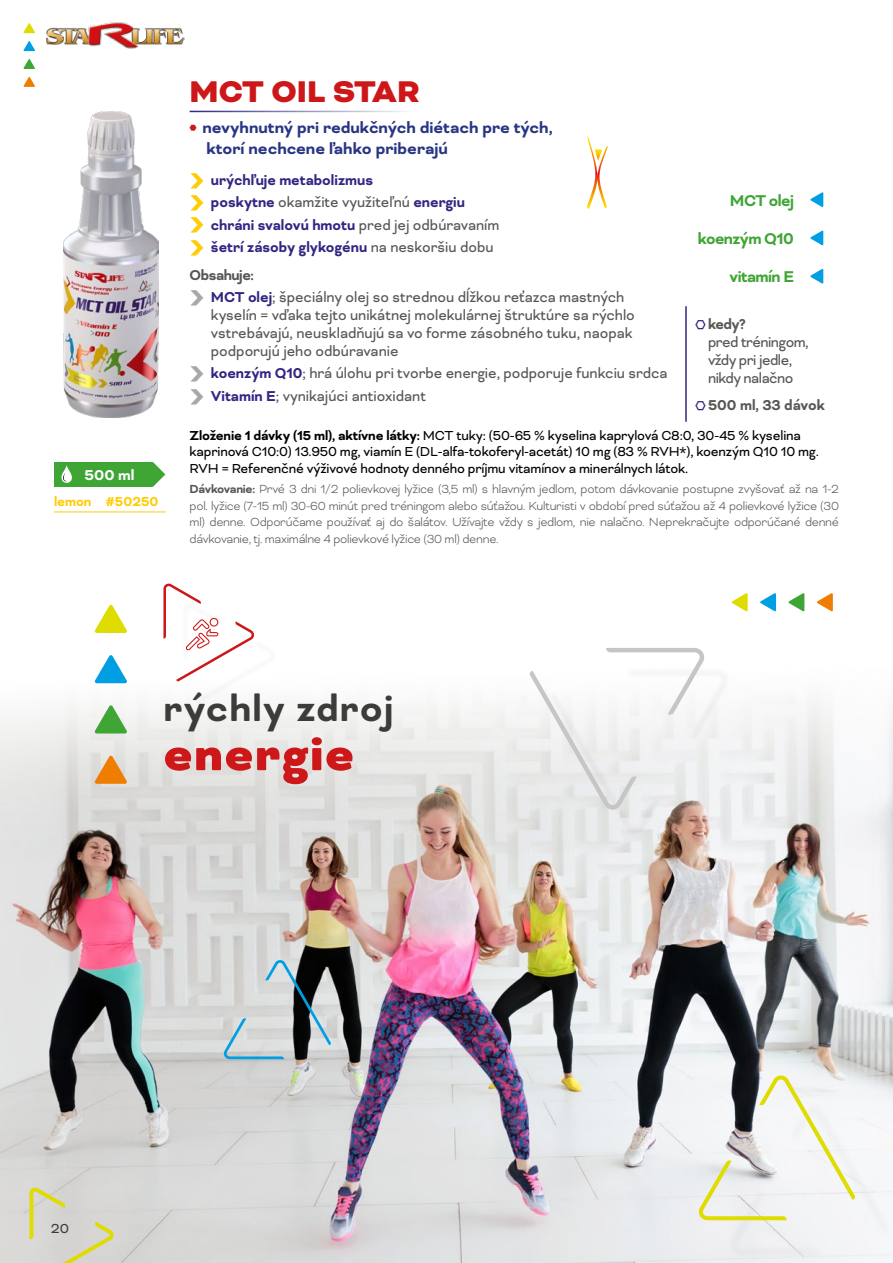
<style>
.page{position:relative;width:893px;height:1263px;background:#fff}
.page>*{position:absolute;margin:0;border:0;box-sizing:border-box;transform-origin:0 0}
.t1{font:900 54px "Bicyclette";letter-spacing:.03em;color:#cd1719}
.t2{font:700 41.85px "Bicyclette";letter-spacing:.03em;color:#3c3c3b}
.t3{font:900 34.5px "Bicyclette";color:#cd1719}
.t4{font:700 18px/21.6px "Bicyclette";color:#283583}
.t5{font:700 18px/38.2px "Bicyclette";letter-spacing:-.03em;color:#3fa535;text-align:right;scale:.96 1}
.t6{font:16.5px/22.2px "Bicyclette";color:#575756;scale:.95 1}
.t7{font:700 16.5px/22.2px "Bicyclette";color:#312783;scale:.95 1}
.t8{font:16.5px/18px "Bicyclette";letter-spacing:-.03em;color:#575756;scale:.95 1}
.t9{font:700 16.5px "Bicyclette";color:#575756;scale:.95 1}
.t10{font:700 16.5px "Bicyclette";color:#fff}
.t11{font:15px/16.5px "Bicyclette";letter-spacing:-.01em;color:#000;scale:.96 1}
.t12{font:700 15px "Bicyclette";color:#fc0;scale:.96 1}
.t13{font:15px "Bicyclette";color:#3c3c3b}
.t14{font:300 13.5px/16.5px "Bicyclette";letter-spacing:-.02em;color:#575756;text-align:justify;scale:.96 1}
.s1{font-family:"Sport Katalog";font-weight:400;font-size:8.25px;color:#cd1719}
.s2{font-family:"Sport Katalog";font-weight:400;font-size:23.25px;color:#ffcc03}
.s3{font-weight:400;color:#575756}
.s4{font-weight:700}
.s5{font-family:"Sport Katalog";font-size:23.25px;color:#a8a8a7}
.s6{font-weight:700;color:#312783}
.s7{font-family:"Sport Katalog";font-size:13.5px;color:#312783}
.s8{font-family:"Sport Katalog";font-weight:400;font-size:13.5px;color:#312783}
</style>
<div class="page">
<img style="left:0;top:593px;width:893px;height:670px">
<hr style="left:190px;top:111px;width:225px;height:1px;background:#312783">
<img style="left:64px;top:112px;width:94px;height:305px">
<div style="left:54px;top:462px;width:98px;height:25px;background:#3fa535"></div>
<svg style="left:152px;top:462px;width:13px;height:25px"></svg>
<svg style="left:61px;top:465px;width:11px;height:18px"></svg>
<hr style="left:54px;top:512px;width:51px;height:1px;background:#fc0">
<hr style="left:105px;top:512px;width:61px;height:1px;background:#fc0">
<svg style="left:587px;top:136px;width:21px;height:73px"></svg>
<svg style="left:94px;top:604px;width:33px;height:29px"></svg>
<svg style="left:94px;top:655px;width:33px;height:28px"></svg>
<svg style="left:94px;top:705px;width:33px;height:28px"></svg>
<svg style="left:94px;top:755px;width:33px;height:29px"></svg>
<div style="left:548px;top:666px;width:183px;height:170px;background:#000;opacity:.05"></div>
<svg style="left:529px;top:648px;width:176px;height:162px"></svg>
<div style="left:725px;top:1101px;width:168px;height:159px;background:#f3f4f6"></div>
<svg style="left:698px;top:1075px;width:158px;height:145px"></svg>
<div style="left:180px;top:600px;width:99px;height:106px;background:#fcfcfc"></div>
<svg style="left:163px;top:583px;width:91px;height:99px"></svg>
<div style="left:242px;top:978px;width:116px;height:108px;background:#000;opacity:.05"></div>
<svg style="left:224px;top:960px;width:107px;height:99px;background:#a7b0b3"></svg>
<svg style="left:732px;top:593px;width:16px;height:18px"></svg>
<svg style="left:760px;top:593px;width:16px;height:18px"></svg>
<svg style="left:788px;top:593px;width:16px;height:18px"></svg>
<svg style="left:817px;top:593px;width:16px;height:18px"></svg>
<svg style="left:810px;top:192px;width:13px;height:15px"></svg>
<svg style="left:810px;top:230px;width:13px;height:16px"></svg>
<svg style="left:810px;top:269px;width:13px;height:15px"></svg>
<hr style="left:685px;top:306px;width:2px;height:116px;background:#312783">
<svg style="left:29px;top:1186px;width:85px;height:77px;background:#d6d5bf"></svg>
<svg style="left:23px;top:23px;width:12px;height:10px"></svg>
<svg style="left:23px;top:41px;width:12px;height:10px"></svg>
<svg style="left:23px;top:59px;width:12px;height:10px"></svg>
<svg style="left:23px;top:77px;width:12px;height:10px"></svg>
<img style="left:46px;top:23px;width:139px;height:26px">
<p class="t10" style="left:84px;top:465px;width:52px">500 ml</p>
<p class="t12" style="left:54px;top:493px;width:110px">lemon #50250</p>
<h3 class="t3" style="left:190px;top:71px;width:232px">MCT OIL STAR</h3>
<h3 class="t4" style="left:206px;top:117px;width:348px;text-indent:-17px"><span class="s1">B</span> nevyhnutný pri redukčných diétach pre tých, ktorí nechcene ľahko priberajú</h3>
<p class="t7" style="left:190px;top:169px;width:328px"><span class="s2">C</span> urýchľuje metabolizmus<br><span class="s2">C</span> poskytne <span class="s3">okamžite využiteľnú</span> energiu<br><span class="s2">C</span> chráni svalovú hmotu <span class="s3">pred jej odbúravaním </span><span class="s2">C</span> šetrí zásoby glykogénu <span class="s3">na neskoršiu dobu</span></p>
<p class="t6" style="left:190px;top:264px;width:459px"><span class="s4">Obsahuje:<br></span><span class="s5">C</span> <span class="s6">MCT olej</span>; špeciálny olej so strednou dĺžkou reťazca mastných</p>
<p class="t6" style="left:211px;top:306px;width:448px;line-height:18px">kyselín = vďaka tejto unikátnej molekulárnej štruktúre sa rýchlo vstrebávajú, neuskladňujú sa vo forme zásobného tuku, naopak podporujú jeho odbúravanie</p>
<p class="t6" style="left:190px;top:362px;width:505px"><span class="s5">C</span> <span class="s6">koenzým Q10</span>; hrá úlohu pri tvorbe energie, podporuje funkciu srdca<br><span class="s5">C</span> <span class="s6">Vitamín E</span>; vynikajúci antioxidant</p>
<p class="t11" style="left:190px;top:427px;width:657px"><span class="s4">Zloženie 1 dávky (15 ml), aktívne látky:</span> MCT tuky: (50-65 % kyselina kaprylová C8:0, 30-45 % kyselina kaprinová C10:0) 13.950 mg, viamín E (DL-alfa-tokoferyl-acetát) 10 mg (83 % RVH*), koenzým Q10 10 mg.<br>RVH = Referenčné výživové hodnoty denného príjmu vitamínov a minerálnych látok.</p>
<p class="t14" style="left:190px;top:481px;width:678px"><span class="s4">Dávkovanie:</span> Prvé 3 dni 1/2 polievkovej lyžice (3,5 ml) s hlavným jedlom, potom dávkovanie postupne zvyšovať až na 1-2 pol. lyžice (7-15 ml) 30-60 minút pred tréningom alebo súťažou. Kulturisti v období pred súťažou až 4 polievkové lyžice (30 ml) denne. Odporúčame používať aj do šalátov. Užívajte vždy s jedlom, nie nalačno. Neprekračujte odporúčané denné dávkovanie, tj. maximálne 4 polievkové lyžice (30 ml) denne.</p>
<h3 class="t5" style="left:698px;top:181px;width:101px">MCT olej koenzým Q10 vitamín E</h3>
<p class="t8" style="left:708px;top:315px;width:107px;text-indent:-13px"><span class="s7">A</span> <span class="s4">kedy?<br></span>pred tréningom, vždy pri jedle, nikdy nalačno</p>
<p class="t9" style="left:695px;top:395px;width:138px"><span class="s8">A</span>500 ml, 33 dávok</p>
<h2 class="t2" style="left:163px;top:684px;width:231px">rýchly zdroj</h2>
<h1 class="t1" style="left:163px;top:722px;width:192px">energie</h1>
<p class="t13" style="left:51px;top:1220px;width:20px">20</p>
</div>
